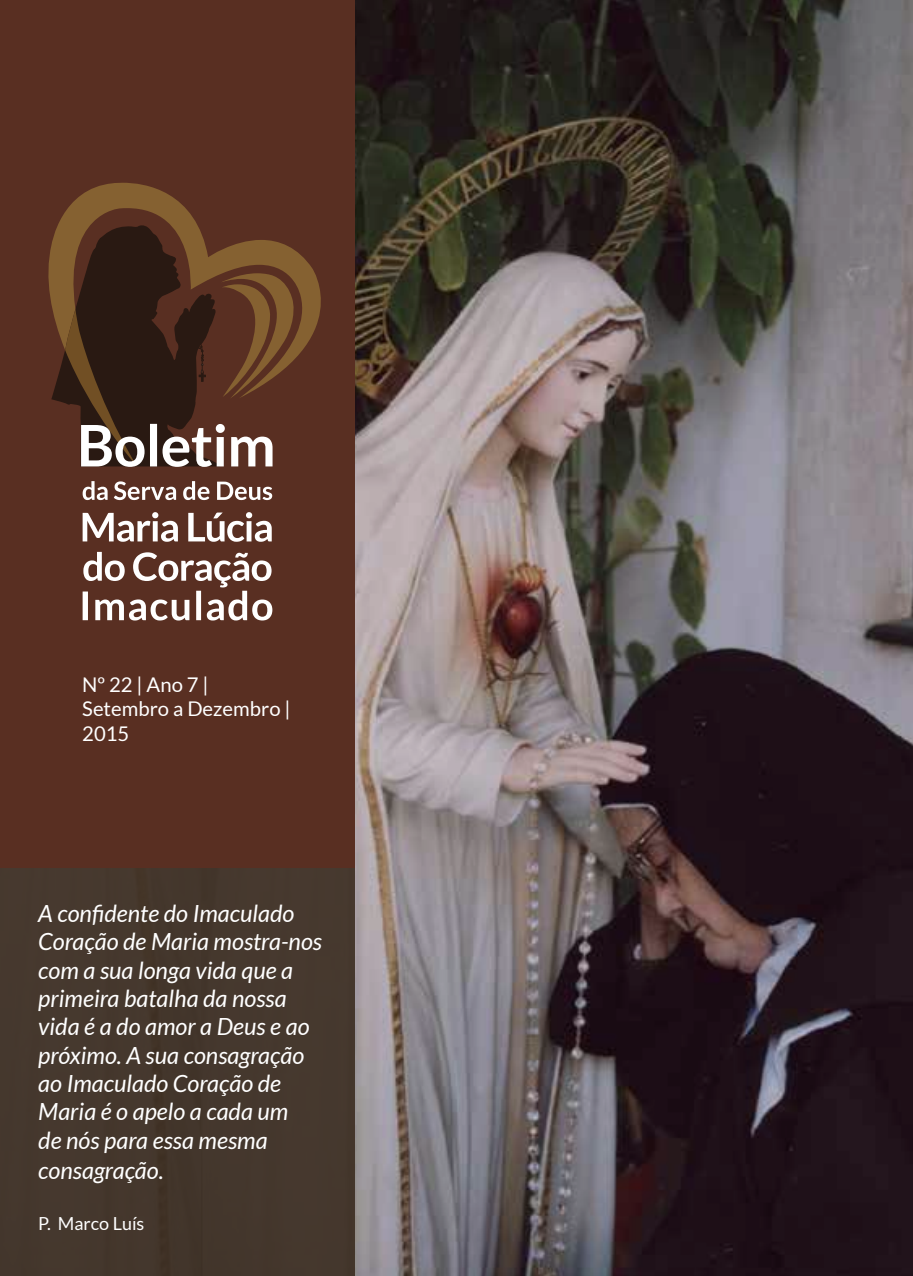
<style>
.page{position:relative;width:913px;height:1276px;background:#fff}
.page>*{position:absolute;margin:0;border:0;box-sizing:border-box;transform-origin:0 0}
.t1{font:italic 23.62px/28.6px "Lato";color:#fff}
.t2{font:20.25px/24.3px "Lato";color:#fff}
.t3{font:18px "Lato";color:#fff}
</style>
<div class="page">
<img style="left:354px;top:0;width:558px;height:1276px">
<div style="left:0;top:865px;width:354px;height:411px;background:#45382d"></div>
<div style="left:0;top:0;width:354px;height:867px;background:#592f22"></div>
<svg style="left:48px;top:183px;width:309px;height:284px"></svg>
<svg style="left:83px;top:552px;width:189px;height:68px"></svg>
<svg style="left:83px;top:512px;width:188px;height:30px"></svg>
<svg style="left:83px;top:481px;width:189px;height:19px"></svg>
<svg style="left:51px;top:224px;width:246px;height:243px"></svg>
<p class="t2" style="left:82px;top:672px;width:210px">Nº 22 | Ano 7 |<br>Setembro a Dezembro |<br>2015</p>
<p class="t1" style="left:38px;top:899px;width:285px">A confidente do Imaculado<br>Coração de Maria mostra-nos com a sua longa vida que a primeira batalha da nossa vida é a do amor a Deus e ao próximo. A sua consagração ao Imaculado Coração de<br>Maria é o apelo a cada um<br>de nós para essa mesma consagração.</p>
<p class="t3" style="left:38px;top:1213px;width:108px">P. Marco Luís</p>
</div>
